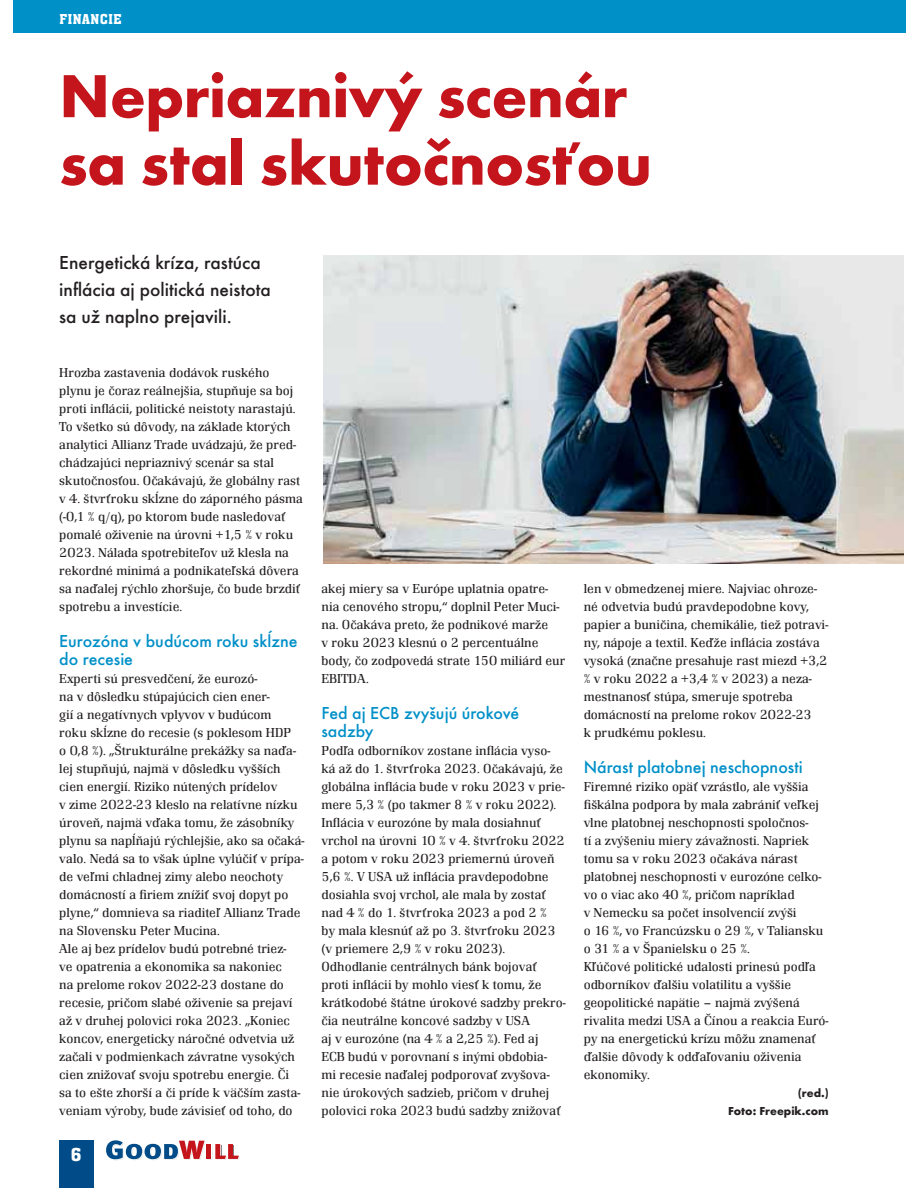
<style>
.page{position:relative;width:918px;height:1188px;background:#fff}
.page>*{position:absolute;margin:0;border:0;box-sizing:border-box;transform-origin:0 0}
.t1{font:700 63px/67.5px "Futura TOT";letter-spacing:-.01em;color:#c4151c}
.t2{font:500 19.5px/27px "Futura TOT";color:#231f20}
.t3{font:500 19.5px "Aachen DOT";color:#fff}
.t4{font:500 18px/18px "Futura TOT";color:#0090c8}
.t5{font:500 15px "Aachen DOT";letter-spacing:.04em;color:#fff}
.t6{font:300 13.5px/18px "Renault TOT";color:#231f20}
.t7{font:700 12px/18px "Futura TOT";color:#231f20;text-align:right}
</style>
<div class="page">
<div style="left:13px;top:0;width:892px;height:33px;background:#0090c8"></div>
<svg style="left:106px;top:1140px;width:134px;height:20px"></svg>
<div style="left:59px;top:1140px;width:34px;height:48px;background:#004b88"></div>
<img style="left:323px;top:255px;width:581px;height:309px">
<p class="t5" style="left:59px;top:14px;width:64px">FINANCIE</p>
<h1 class="t1" style="left:59px;top:68px;width:594px">Nepriaznivý scenár sa stal skutočnosťou</h1>
<h2 class="t2" style="left:59px;top:251px;width:213px">Energetická kríza, rastúca inflácia aj politická neistota sa už naplno prejavili.</h2>
<p class="t6" style="left:59px;top:364px;width:245px">Hrozba zastavenia dodávok ruského plynu je čoraz reálnejšia, stupňuje sa boj proti inflácii, politické neistoty narastajú.<br>To všetko sú dôvody, na základe ktorých analytici Allianz Trade uvádzajú, že pred&shy;chádzajúci nepriaznivý scenár sa stal skutočnosťou. Očakávajú, že globálny rast v 4. štvrťroku skĺzne do záporného pásma (-0,1 % q/q), po ktorom bude nasledovať pomalé oživenie na úrovni +1,5 % v roku 2023. Nálada spotrebiteľov už klesla na rekordné minimá a podnikateľská dôvera sa naďalej rýchlo zhoršuje, čo bude brzdiť spotrebu a investície.</p>
<h3 class="t4" style="left:59px;top:634px;width:240px">Eurozóna v budúcom roku skĺzne do recesie</h3>
<p class="t6" style="left:59px;top:670px;width:247px">Experti sú presvedčení, že eurozó-<br>na v dôsledku stúpajúcich cien ener-<br>gií a negatívnych vplyvov v budúcom<br>roku skĺzne do recesie (s poklesom HDP<br>o 0,8 %). „Štrukturálne prekážky sa naďa&shy;lej stupňujú, najmä v dôsledku vyšších cien energií. Riziko nútených prídelov<br>v zime 2022-23 kleslo na relatívne nízku úroveň, najmä vďaka tomu, že zásobníky plynu sa napĺňajú rýchlejšie, ako sa očaká&shy;valo. Nedá sa to však úplne vylúčiť v prípa&shy;de veľmi chladnej zimy alebo neochoty domácností a firiem znížiť svoj dopyt po plyne,“ domnieva sa riaditeľ Allianz Trade na Slovensku Peter Mucina.<br>Ale aj bez prídelov budú potrebné triez-<br>ve opatrenia a ekonomika sa nakoniec<br>na prelome rokov 2022-23 dostane do recesie, pričom slabé oživenie sa prejaví až v druhej polovici roka 2023. „Koniec koncov, energeticky náročné odvetvia už začali v podmienkach závratne vysokých cien znižovať svoju spotrebu energie. Či sa to ešte zhorší a či príde k väčším zasta&shy;veniam výroby, bude závisieť od toho, do</p>
<h2 class="t3" style="left:71px;top:1148px;width:12px">6</h2>
<p class="t6" style="left:322px;top:580px;width:245px">akej miery sa v Európe uplatnia opatre&shy;nia cenového stropu,“ doplnil Peter Muci&shy;na. Očakáva preto, že podnikové marže<br>v roku 2023 klesnú o 2 percentuálne body, čo zodpovedá strate 150 miliárd eur EBITDA.</p>
<h3 class="t4" style="left:322px;top:706px;width:199px">Fed aj ECB zvyšujú úrokové sadzby</h3>
<p class="t6" style="left:322px;top:742px;width:246px">Podľa odborníkov zostane inflácia vyso&shy;ká až do 1. štvrťroka 2023. Očakávajú, že globálna inflácia bude v roku 2023 v prie&shy;mere 5,3 % (po takmer 8 % v roku 2022).<br>Inflácia v eurozóne by mala dosiahnuť vrchol na úrovni 10 % v 4. štvrťroku 2022 a potom v roku 2023 priemernú úroveň 5,6 %. V USA už inflácia pravdepodobne dosiahla svoj vrchol, ale mala by zostať nad 4 % do 1. štvrťroka 2023 a pod 2 %<br>by mala klesnúť až po 3. štvrťroku 2023 (v priemere 2,9 % v roku 2023).<br>Odhodlanie centrálnych bánk bojovať proti inflácii by mohlo viesť k tomu, že krátkodobé štátne úrokové sadzby prekro&shy;čia neutrálne koncové sadzby v USA<br>aj v eurozóne (na 4 % a 2,25 %). Fed aj<br>ECB budú v porovnaní s inými obdobia-<br>mi recesie naďalej podporovať zvyšova&shy;nie úrokových sadzieb, pričom v druhej polovici roka 2023 budú sadzby znižovať</p>
<p class="t6" style="left:584px;top:580px;width:246px">len v obmedzenej miere. Najviac ohroze&shy;né odvetvia budú pravdepodobne kovy, papier a buničina, chemikálie, tiež potravi&shy;ny, nápoje a textil. Keďže inflácia zostáva vysoká (značne presahuje rast miezd +3,2 % v roku 2022 a +3,4 % v 2023) a neza&shy;mestnanosť stúpa, smeruje spotreba domácností na prelome rokov 2022-23<br>k prudkému poklesu.</p>
<h3 class="t4" style="left:584px;top:760px;width:221px">Nárast platobnej neschopnosti</h3>
<p class="t6" style="left:584px;top:778px;width:246px">Firemné riziko opäť vzrástlo, ale vyššia fiškálna podpora by mala zabrániť veľkej vlne platobnej neschopnosti spoločnos-<br>tí a zvýšeniu miery závažnosti. Napriek tomu sa v roku 2023 očakáva nárast platobnej neschopnosti v eurozóne celko&shy;vo o viac ako 40 %, pričom napríklad<br>v Nemecku sa počet insolvencií zvýši<br>o 16 %, vo Francúzsku o 29 %, v Taliansku o 31 % a v Španielsku o 25 %.<br>Kľúčové politické udalosti prinesú podľa odborníkov ďalšiu volatilitu a vyššie geopolitické napätie – najmä zvýšená rivalita medzi USA a Čínou a reakcia Euró&shy;py na energetickú krízu môžu znamenať ďalšie dôvody k odďaľovaniu oživenia ekonomiky.</p>
<p class="t7" style="left:728px;top:1085px;width:102px">(red.)<br>Foto: Freepik.com</p>
</div>
